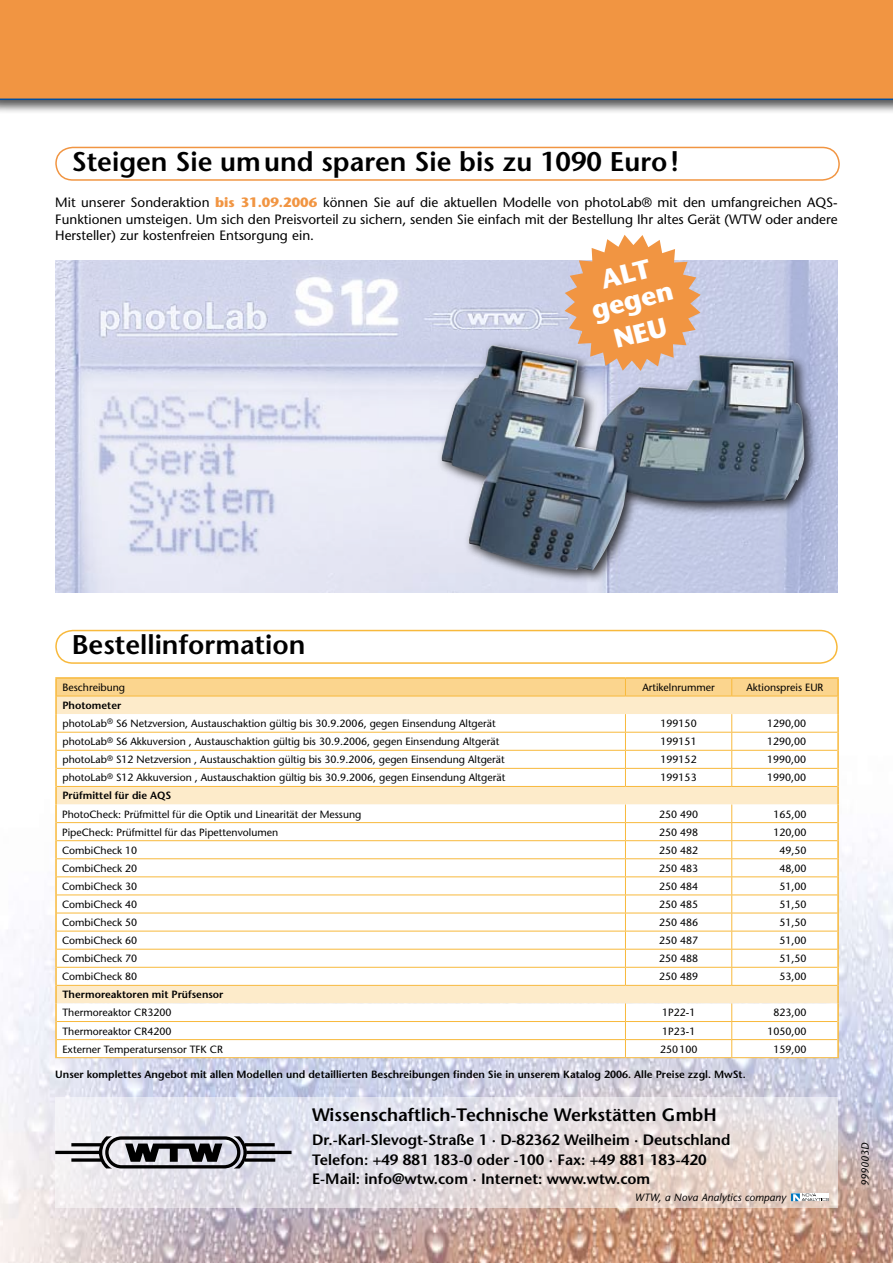
<style>
.page{position:relative;width:893px;height:1263px;background:#fff}
.page>*{position:absolute;margin:0;border:0;box-sizing:border-box;transform-origin:0 0}
.t1{font:600 27px "Stone Sans";color:#000}
.t2{font:700 26.55px/26.5px "Stone Sans";color:#fff;text-align:center}
.t3{font:600 18px "Stone Sans";color:#000}
.t4{font:600 15px/19.5px "Stone Sans";color:#000}
.t5{font:13.5px/16.2px "Stone Sans";color:#000;text-align:justify}
.t6{font:10.5px/18.1px "Stone Sans";color:#000}
.t7{font:600 10.5px "Stone Sans";color:#000}
.t8{font:italic 10.5px "Stone Sans";letter-spacing:.01em;color:#000}
.s1{font-weight:700;color:#f19542}
.s2{font-weight:600}
</style>
<div class="page">
<img style="left:0;top:840px;width:893px;height:423px">
<svg style="left:55px;top:1097px;width:783px;height:111px;background:#e4dee1"></svg>
<svg style="left:791px;top:1193px;width:38px;height:8px"></svg>
<svg style="left:55px;top:1136px;width:237px;height:32px;background:#8a8a8f"></svg>
<hr style="left:55px;top:677px;width:570px;height:2px;background:#f8b93c">
<hr style="left:625px;top:677px;width:107px;height:2px;background:#f8b93c">
<hr style="left:732px;top:677px;width:107px;height:2px;background:#f8b93c">
<svg style="left:55px;top:678px;width:784px;height:379px"></svg>
<hr style="left:57px;top:696px;width:568px;height:1px;background:#f8b93c">
<hr style="left:625px;top:696px;width:107px;height:1px;background:#f8b93c">
<hr style="left:732px;top:696px;width:105px;height:1px;background:#f8b93c">
<hr style="left:57px;top:786px;width:568px;height:1px;background:#f8b93c">
<hr style="left:625px;top:786px;width:107px;height:1px;background:#f8b93c">
<hr style="left:732px;top:786px;width:105px;height:1px;background:#f8b93c">
<hr style="left:57px;top:1039px;width:568px;height:1px;background:#f8b93c">
<hr style="left:625px;top:1039px;width:107px;height:1px;background:#f8b93c">
<hr style="left:732px;top:1039px;width:105px;height:1px;background:#f8b93c">
<hr style="left:55px;top:1057px;width:570px;height:1px;background:#f8b93c">
<hr style="left:625px;top:1057px;width:107px;height:1px;background:#f8b93c">
<hr style="left:732px;top:1057px;width:107px;height:1px;background:#f8b93c">
<svg style="left:55px;top:629px;width:783px;height:35px"></svg>
<svg style="left:55px;top:146px;width:785px;height:35px"></svg>
<img style="left:55px;top:260px;width:783px;height:333px">
<div style="left:435px;top:338px;width:385px;height:248px;background:#000;opacity:.75"></div>
<img style="left:442px;top:345px;width:362px;height:226px">
<div style="left:0;top:0;width:893px;height:114px;background:#000;opacity:.65"></div>
<div style="left:0;top:0;width:893px;height:99px;background:#f19542"></div>
<hr style="left:0;top:99px;width:893px;height:1px;background:#004d9f">
<svg style="left:565px;top:235px;width:136px;height:136px;background:#e8ab79"></svg>
<h1 class="t1" style="left:72px;top:146px;width:609px">Steigen Sie umund sparen Sie bis zu 1090 Euro!</h1>
<p class="t5" style="left:55px;top:195px;width:784px">Mit unserer Sonderaktion <span class="s1">bis 31.09.2006</span> können Sie auf die aktuellen Modelle von photoLab® mit den umfangreichen AQS-Funktionen umsteigen. Um sich den Preisvorteil zu sichern, senden Sie einfach mit der Bestellung Ihr altes Gerät (WTW oder andere Hersteller) zur kostenfreien Entsorgung ein.</p>
<h2 class="t2" style="left:582px;top:271px;width:85px;rotate:-14deg">ALT gegen</h2>
<h1 class="t1" style="left:72px;top:629px;width:235px">Bestellinformation</h1>
<p class="t6" style="left:62px;top:678px;width:64px">Beschreibung</p>
<p class="t6" style="left:642px;top:678px;width:74px">Artikelnrummer</p>
<p class="t6" style="left:746px;top:678px;width:78px">Aktionspreis EUR</p>
<p class="t6" style="left:62px;top:696px;width:435px"><span class="s2">Photometer<br></span>photoLab<sup>®</sup> S6 Netzversion, Austauschaktion gültig bis 30.9.2006, gegen Einsendung Altgerät</p>
<p class="t6" style="left:660px;top:714px;width:38px">199150</p>
<p class="t6" style="left:767px;top:714px;width:41px">1290,00</p>
<p class="t6" style="left:62px;top:732px;width:438px">photoLab<sup>®</sup> S6 Akkuversion , Austauschaktion gültig bis 30.9.2006, gegen Einsendung Altgerät</p>
<p class="t6" style="left:660px;top:732px;width:38px">199151</p>
<p class="t6" style="left:767px;top:732px;width:41px">1290,00</p>
<p class="t6" style="left:62px;top:750px;width:444px">photoLab<sup>®</sup> S12 Netzversion , Austauschaktion gültig bis 30.9.2006, gegen Einsendung Altgerät</p>
<p class="t6" style="left:660px;top:750px;width:38px">199152</p>
<p class="t6" style="left:767px;top:750px;width:41px">1990,00</p>
<p class="t6" style="left:62px;top:769px;width:444px">photoLab<sup>®</sup> S12 Akkuversion , Austauschaktion gültig bis 30.9.2006, gegen Einsendung Altgerät</p>
<p class="t6" style="left:660px;top:769px;width:38px">199153</p>
<p class="t6" style="left:767px;top:769px;width:41px">1990,00</p>
<p class="t7" style="left:62px;top:789px;width:110px">Prüfmittel für die AQS</p>
<p class="t6" style="left:62px;top:805px;width:301px">PhotoCheck: Prüfmittel für die Optik und Linearität der Messung</p>
<p class="t6" style="left:659px;top:805px;width:41px">250 490</p>
<p class="t6" style="left:773px;top:805px;width:35px">165,00</p>
<p class="t6" style="left:62px;top:823px;width:218px">PipeCheck: Prüfmittel für das Pipettenvolumen</p>
<p class="t6" style="left:659px;top:823px;width:41px">250 498</p>
<p class="t6" style="left:773px;top:823px;width:35px">120,00</p>
<p class="t6" style="left:62px;top:841px;width:77px">CombiCheck 10</p>
<p class="t6" style="left:659px;top:841px;width:41px">250 482</p>
<p class="t6" style="left:779px;top:841px;width:29px">49,50</p>
<p class="t6" style="left:62px;top:859px;width:77px">CombiCheck 20</p>
<p class="t6" style="left:659px;top:859px;width:41px">250 483</p>
<p class="t6" style="left:779px;top:859px;width:29px">48,00</p>
<p class="t6" style="left:62px;top:877px;width:77px">CombiCheck 30</p>
<p class="t6" style="left:659px;top:877px;width:41px">250 484</p>
<p class="t6" style="left:779px;top:877px;width:29px">51,00</p>
<p class="t6" style="left:62px;top:895px;width:77px">CombiCheck 40</p>
<p class="t6" style="left:659px;top:895px;width:41px">250 485</p>
<p class="t6" style="left:779px;top:895px;width:29px">51,50</p>
<p class="t6" style="left:62px;top:913px;width:77px">CombiCheck 50</p>
<p class="t6" style="left:659px;top:913px;width:41px">250 486</p>
<p class="t6" style="left:779px;top:913px;width:29px">51,50</p>
<p class="t6" style="left:62px;top:931px;width:77px">CombiCheck 60</p>
<p class="t6" style="left:659px;top:931px;width:41px">250 487</p>
<p class="t6" style="left:779px;top:931px;width:29px">51,00</p>
<p class="t6" style="left:62px;top:949px;width:77px">CombiCheck 70</p>
<p class="t6" style="left:659px;top:949px;width:41px">250 488</p>
<p class="t6" style="left:779px;top:949px;width:29px">51,50</p>
<p class="t6" style="left:62px;top:967px;width:77px">CombiCheck 80</p>
<p class="t6" style="left:659px;top:967px;width:41px">250 489</p>
<p class="t6" style="left:779px;top:967px;width:29px">53,00</p>
<p class="t7" style="left:62px;top:988px;width:163px">Thermoreaktoren mit Prüfsensor</p>
<p class="t6" style="left:62px;top:1004px;width:111px">Thermoreaktor CR3200</p>
<p class="t6" style="left:662px;top:1004px;width:35px">1P22-1</p>
<p class="t6" style="left:773px;top:1004px;width:35px">823,00</p>
<p class="t6" style="left:62px;top:1022px;width:111px">Thermoreaktor CR4200</p>
<p class="t6" style="left:662px;top:1022px;width:35px">1P23-1</p>
<p class="t6" style="left:767px;top:1022px;width:41px">1050,00</p>
<p class="t6" style="left:62px;top:1040px;width:162px">Externer Temperatursensor TFK CR</p>
<p class="t6" style="left:660px;top:1040px;width:39px">250100</p>
<p class="t6" style="left:773px;top:1040px;width:35px">159,00</p>
<p class="t7" style="left:55px;top:1068px;width:692px">Unser komplettes Angebot mit allen Modellen und detaillierten Beschreibungen finden Sie in unserem Katalog 2006. Alle Preise zzgl. MwSt.</p>
<h3 class="t3" style="left:312px;top:1104px;width:406px">Wissenschaftlich-Technische Werkstätten GmbH</h3>
<h3 class="t4" style="left:312px;top:1130px;width:420px">Dr.-Karl-Slevogt-Straße 1 · D-82362 Weilheim · Deutschland<br>Telefon: +49 881 183-0 oder -100 · Fax: +49 881 183-420<br>E-Mail: info@wtw.com · Internet: www.wtw.com</h3>
<p class="t8" style="left:635px;top:1191px;width:153px">WTW, a Nova Analytics company</p>
<p class="t8" style="left:859px;top:1186px;width:45px;rotate:-90deg">999003D</p>
</div>
